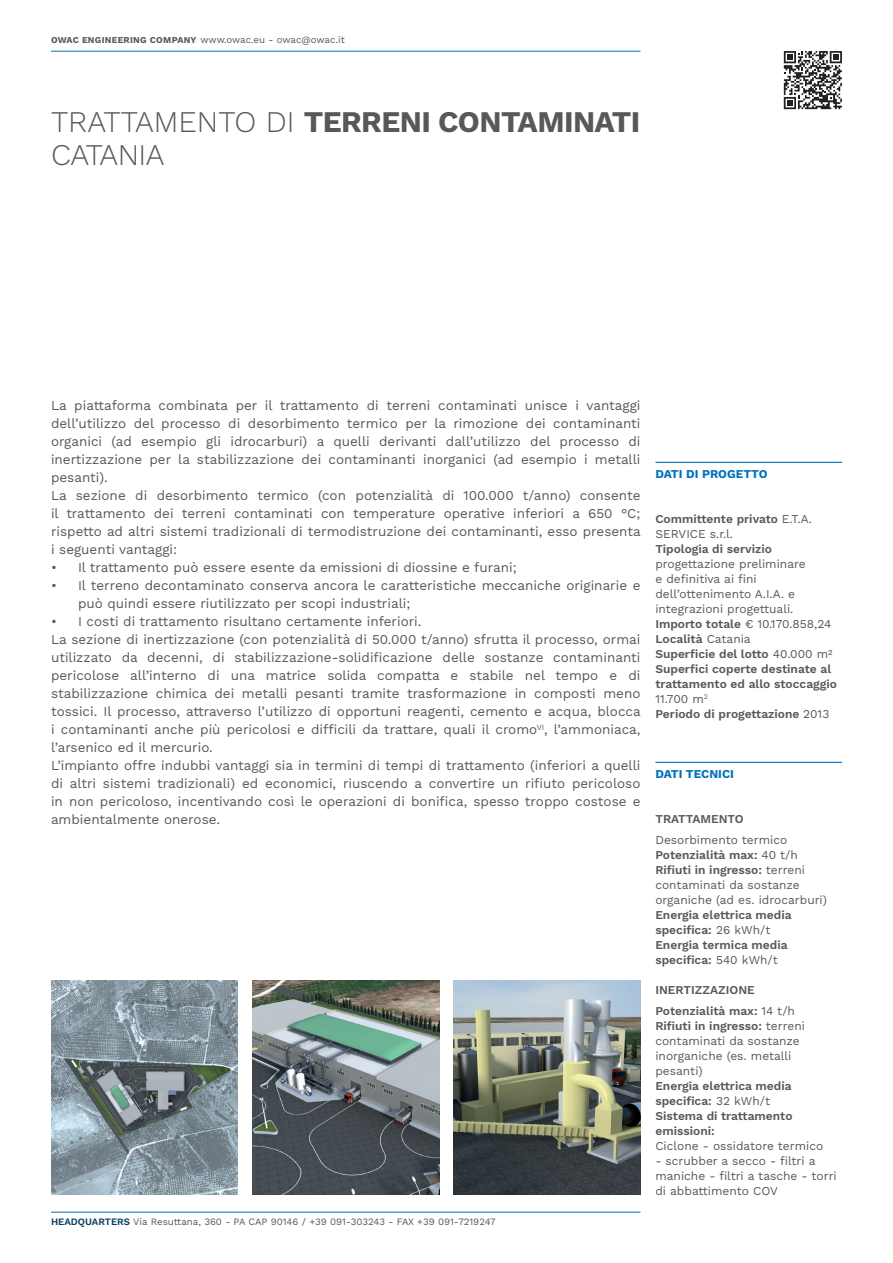
<style>
.page{position:relative;width:893px;height:1263px;background:#fff}
.page>*{position:absolute;margin:0;border:0;box-sizing:border-box;transform-origin:0 0}
.t1{font:300 30px/33px "Work Sans";letter-spacing:-.02em;color:#57585a}
.t2{font:13.5px/18px "Work Sans";color:#57585a}
.t3{font:12px/15px "Work Sans";color:#57585a}
.t4{font:600 12px/15px "Work Sans";color:#57585a}
.t5{font:700 12px "Work Sans";color:#0072bc}
.t6{font:9.75px "Work Sans";color:#57585a}
.s1{font-weight:700;font-size:9px}
.s2{font-weight:700}
.s3{font-weight:600;color:#063c60}
.s4{font-weight:600}
.s5{font-weight:400}
</style>
<div class="page">
<hr style="left:51px;top:1212px;width:589px;height:1px;background:#0072bc">
<hr style="left:51px;top:51px;width:589px;height:1px;background:#0072bc">
<hr style="left:655px;top:462px;width:187px;height:1px;background:#0072bc">
<hr style="left:655px;top:762px;width:187px;height:1px;background:#0072bc">
<img style="left:252px;top:980px;width:187px;height:215px">
<img style="left:51px;top:980px;width:187px;height:215px">
<img style="left:454px;top:980px;width:186px;height:215px">
<svg style="left:784px;top:51px;width:58px;height:58px"></svg>
<p class="t6" style="left:51px;top:32px;width:295px"><span class="s1">OWAC ENGINEERING COMPANY</span> www.owac.eu - owac@owac.it</p>
<h1 class="t1" style="left:51px;top:104px;width:591px">TRATTAMENTO DI <span class="s2">TERRENI CONTAMINATI<br></span>CATANIA</h1>
<p class="t2" style="left:51px;top:396px;width:591px">La piattaforma combinata per il trattamento di terreni contaminati unisce i vantaggi dell’utilizzo del processo di desorbimento termico per la rimozione dei contaminanti organici (ad esempio gli idrocarburi) a quelli derivanti dall’utilizzo del processo di inertizzazione per la stabilizzazione dei contaminanti inorganici (ad esempio i metalli pesanti).<br>La sezione di desorbimento termico (con potenzialità di 100.000 t/anno) consente il trattamento dei terreni contaminati con temperature operative inferiori a 650 °C; rispetto ad altri sistemi tradizionali di termodistruzione dei contaminanti, esso presenta i seguenti vantaggi:</p>
<p class="t2" style="left:51px;top:558px;width:467px">• Il trattamento può essere esente da emissioni di diossine e furani;</p>
<p class="t2" style="left:78px;top:576px;width:564px;text-indent:-27px">• Il terreno decontaminato conserva ancora le caratteristiche meccaniche originarie e può quindi essere riutilizzato per scopi industriali;</p>
<p class="t2" style="left:51px;top:612px;width:591px">• I costi di trattamento risultano certamente inferiori.<br>La sezione di inertizzazione (con potenzialità di 50.000 t/anno) sfrutta il processo, ormai utilizzato da decenni, di stabilizzazione-solidificazione delle sostanze contaminanti pericolose all’interno di una matrice solida compatta e stabile nel tempo e di stabilizzazione chimica dei metalli pesanti tramite trasformazione in composti meno tossici. Il processo, attraverso l’utilizzo di opportuni reagenti, cemento e acqua, blocca i contaminanti anche più pericolosi e difficili da trattare, quali il cromo<sup>VI</sup>, l’ammoniaca, l’arsenico ed il mercurio.<br>L’impianto offre indubbi vantaggi sia in termini di tempi di trattamento (inferiori a quelli di altri sistemi tradizionali) ed economici, riuscendo a convertire un rifiuto pericoloso in non pericoloso, incentivando così le operazioni di bonifica, spesso troppo costose e ambientalmente onerose.</p>
<p class="t6" style="left:51px;top:1214px;width:446px"><span class="s3">HEADQUARTERS</span> Via Resuttana, 360 - PA CAP 90146 / +39 091-303243 - FAX +39 091-7219247</p>
<p class="t5" style="left:655px;top:465px;width:114px">DATI DI PROGETTO</p>
<p class="t3" style="left:655px;top:511px;width:158px"><span class="s4">Committente privato</span> E.T.A.<br>SERVICE s.r.l.</p>
<p class="t4" style="left:655px;top:541px;width:118px">Tipologia di servizio</p>
<p class="t3" style="left:655px;top:556px;width:183px">progettazione preliminare<br>e definitiva ai fini dell’ottenimento A.I.A. e integrazioni progettuali.<br><span class="s4">Importo totale</span> € 10.170.858,24<br><span class="s4">Località</span> Catania<br><span class="s4">Superficie del lotto</span> 40.000 m2<br><span class="s4">Superfici coperte destinate al trattamento ed allo stoccaggio<br></span>11.700 m<sup>2<br></sup><span class="s4">Periodo di progettazione</span> 2013</p>
<p class="t5" style="left:655px;top:765px;width:80px">DATI TECNICI</p>
<p class="t4" style="left:655px;top:811px;width:90px">TRATTAMENTO</p>
<p class="t3" style="left:655px;top:832px;width:173px">Desorbimento termico<br><span class="s4">Potenzialità max:</span> 40 t/h<br><span class="s4">Rifiuti in ingresso:</span> terreni contaminati da sostanze organiche (ad es. idrocarburi)</p>
<p class="t4" style="left:655px;top:907px;width:138px">Energia elettrica media specifica: <span class="s5">26 kWh/t<br></span>Energia termica media specifica: <span class="s5">540 kWh/t</span></p>
<p class="t4" style="left:655px;top:979px;width:141px;line-height:21px">INERTIZZAZIONE<br>Potenzialità max: <span class="s5">14 t/h</span></p>
<p class="t3" style="left:655px;top:1018px;width:151px"><span class="s4">Rifiuti in ingresso:</span> terreni contaminati da sostanze inorganiche (es. metalli pesanti)</p>
<p class="t4" style="left:655px;top:1078px;width:139px">Energia elettrica media specifica: <span class="s5">32 kWh/t<br></span>Sistema di trattamento emissioni:</p>
<p class="t3" style="left:655px;top:1138px;width:169px">Ciclone - ossidatore termico</p>
<p class="t3" style="left:655px;top:1153px;width:183px">- scrubber a secco - filtri a maniche - filtri a tasche - torri di abbattimento COV</p>
</div>
